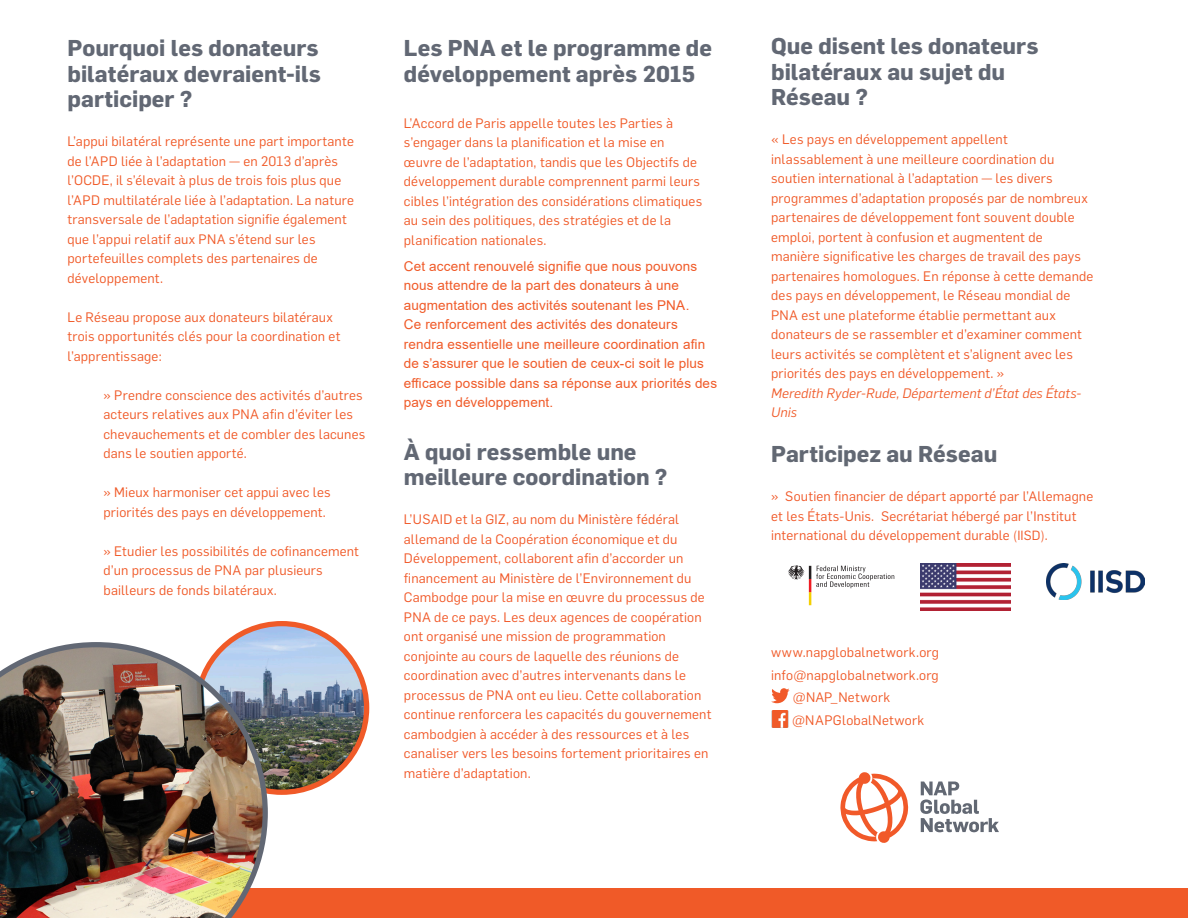
<style>
.page{position:relative;width:1188px;height:918px;background:#fff}
.page>*{position:absolute;margin:0;border:0;box-sizing:border-box;transform-origin:0 0}
.t1{font:700 22.5px/25.5px "Flama";color:#626874}
.t2{font:700 22.5px "Flama";color:#626873}
.t3{font:13.5px/19.5px "Flama";letter-spacing:.015em;color:#f05a28}
.t4{font:13.5px/19.5px "Flama";letter-spacing:.015em;color:#f15929}
.t5{font:13.5px/19.5px "Arial";letter-spacing:.01em;color:#f05a28}
.t6{font:italic 13.5px/19.5px "Flama";letter-spacing:.01em;color:#f05a28}
.s1{font-size:13.05px}
</style>
<div class="page">
<div style="left:0;top:889px;width:1188px;height:29px;background:#f05a28"></div>
<img style="left:225px;top:624px;width:142px;height:168px">
<div style="left:194px;top:621px;width:175px;height:174px;border:5px solid #f05a28;border-radius:50%"></div>
<svg style="left:920px;top:782px;width:79px;height:50px"></svg>
<svg style="left:840px;top:772px;width:68px;height:71px"></svg>
<img style="left:0;top:642px;width:268px;height:276px">
<img style="left:1047px;top:564px;width:97px;height:35px">
<svg style="left:788px;top:565px;width:106px;height:40px"></svg>
<img style="left:920px;top:563px;width:90px;height:48px">
<img style="left:771px;top:711px;width:18px;height:16px">
<svg style="left:771px;top:688px;width:19px;height:15px"></svg>
<p class="t1" style="left:68px;top:34px;width:255px;text-align:justify">Pourquoi les donateurs bilatéraux devraient-ils participer ?</p>
<p class="t3" style="left:68px;top:131px;width:288px">L’appui bilatéral représente une part importante de l’APD liée à l’adaptation — en 2013 d’après l’OCDE, il s’élevait à plus de trois fois plus que l’APD multilatérale liée à l’adaptation. La nature transversale de l’adaptation signifie également que l’appui relatif aux PNA s’étend sur les portefeuilles complets des partenaires de développement.</p>
<p class="t3" style="left:68px;top:307px;width:274px">Le Réseau propose aux donateurs bilatéraux trois opportunités clés pour la coordination et l’apprentissage:</p>
<p class="t3" style="left:104px;top:385px;width:263px">» Prendre conscience des activités d’autres acteurs relatives aux PNA afin d’éviter les chevauchements et de combler des lacunes dans le soutien apporté.</p>
<p class="t3" style="left:104px;top:482px;width:229px">» Mieux harmoniser cet appui avec les priorités des pays en développement.</p>
<p class="t3" style="left:104px;top:541px;width:257px">» Etudier les possibilités de cofinancement d’un processus de PNA par plusieurs bailleurs de fonds bilatéraux.</p>
<p class="t1" style="left:404px;top:34px;width:310px">Les PNA et le programme de développement après 2015</p>
<p class="t3" style="left:404px;top:112px;width:300px">L’Accord de Paris appelle toutes les Parties à s’engager dans la planification et la mise en œuvre de l’adaptation, tandis que les Objectifs de développement durable comprennent parmi leurs cibles l’intégration des considérations climatiques au sein des politiques, des stratégies et de la planification nationales.</p>
<p class="t5" style="left:404px;top:256px;width:315px">Cet accent renouvelé signifie que nous pouvons nous attendre de la part des donateurs à une augmentation des activités soutenant les PNA.<br>Ce renforcement des activités des donateurs rendra essentielle une meilleure coordination afin de s’assurer que le soutien de ceux-ci soit le plus efficace possible dans sa réponse aux priorités des pays en développement.</p>
<p class="t1" style="left:404px;top:437px;width:265px">À quoi ressemble une meilleure coordination ?</p>
<p class="t4" style="left:404px;top:509px;width:309px">L’USAID et la GIZ, au nom du Ministère fédéral allemand de la Coopération économique et du Développement, collaborent afin d’accorder un financement au Ministère de l’Environnement du Cambodge pour la mise en œuvre du processus de PNA de ce pays. Les deux agences de coopération ont organisé une mission de programmation conjointe au cours de laquelle des réunions de coordination avec d’autres intervenants dans le processus de PNA ont eu lieu. Cette collaboration continue renforcera les capacités du gouvernement cambodgien à accéder à des ressources et à les canaliser vers les besoins fortement prioritaires en matière d’adaptation.</p>
<p class="t1" style="left:771px;top:32px;width:269px">Que disent les donateurs bilatéraux au sujet du</p>
<p class="t1" style="left:771px;top:83px;width:98px">Réseau ?</p>
<p class="t3" style="left:771px;top:129px;width:324px">« Les pays en développement appellent inlassablement à une meilleure coordination du soutien international à l’adaptation — les divers programmes d’adaptation proposés par de nombreux partenaires de développement font souvent double emploi, portent à confusion et augmentent de manière significative les charges de travail des pays partenaires homologues. En réponse à cette demande des pays en développement, le Réseau mondial de PNA est une plateforme établie permettant aux donateurs de se rassembler et d’examiner comment leurs activités se complètent et s’alignent avec les priorités des pays en développement. »</p>
<p class="t6" style="left:771px;top:383px;width:312px">Meredith Ryder-Rude, Département d’État des États-<br>Unis</p>
<p class="t2" style="left:771px;top:438px;width:228px">Participez au Réseau</p>
<p class="t4" style="left:771px;top:486px;width:324px">» Soutien financier de départ apporté par l’Allemagne et les États-Unis. Secrétariat hébergé par l’Institut international du développement durable <span class="s1">(IISD).</span></p>
<p class="t3" style="left:771px;top:642px;width:169px">www.napglobalnetwork.org</p>
<p class="t3" style="left:771px;top:664px;width:169px">info@napglobalnetwork.org</p>
<p class="t3" style="left:793px;top:687px;width:99px">@NAP_Network</p>
<p class="t3" style="left:792px;top:709px;width:134px">@NAPGlobalNetwork</p>
</div>
